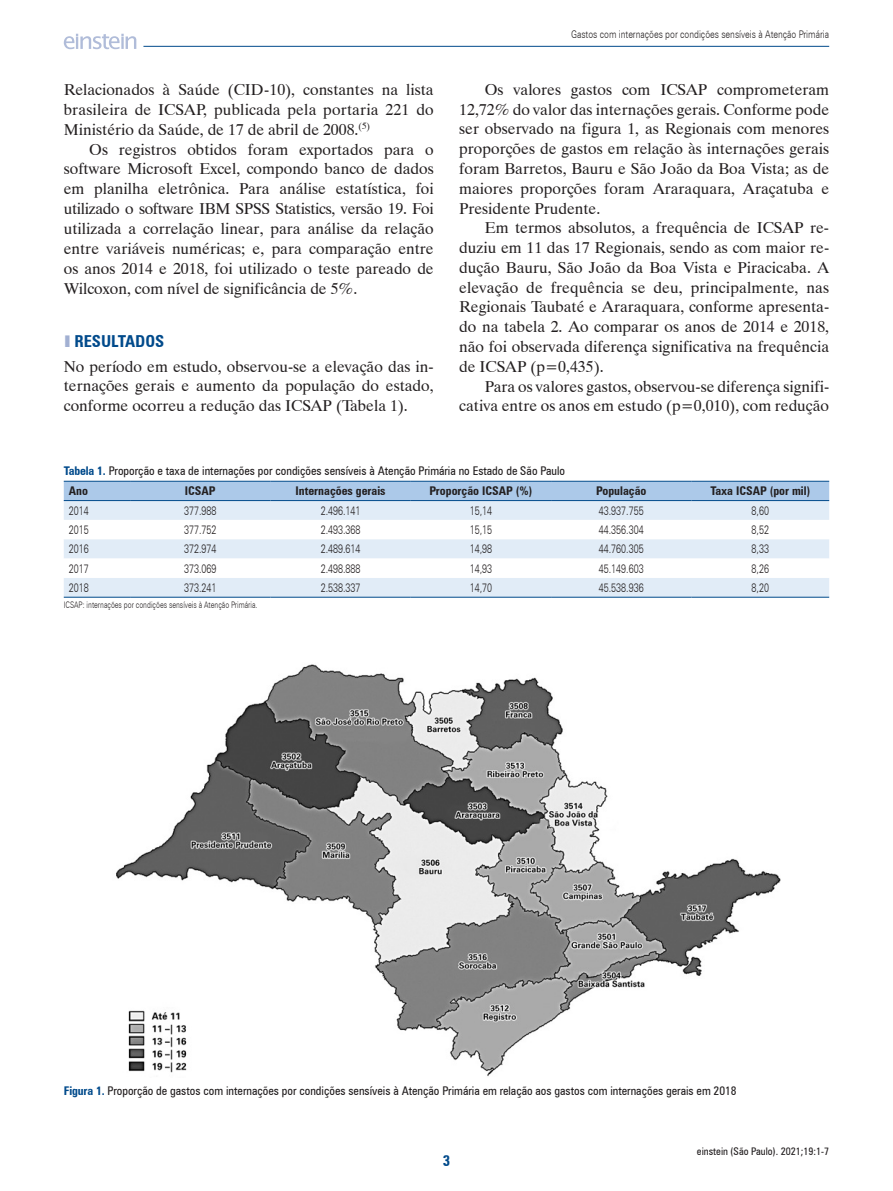
<style>
.page{position:relative;width:893px;height:1191px;background:#fff}
.page>*{position:absolute;margin:0;border:0;box-sizing:border-box;transform-origin:0 0}
.t1{font:700 condensed 16.5px "Zurich BT";color:#004a8b}
.t2{font:15.75px/19.8px "Dutch 801 BT";color:#231f20;text-align:justify}
.t3{font:700 condensed 15px "Zurich BT";color:#004a8b}
.t4{font:condensed 12px/20.5px "Zurich BT";color:#231f20}
.t5{font:300 12px "Zurich BT";color:#231f20;scale:.75 1}
.t6{font:700 condensed 12px "Zurich BT";color:#231f20}
.t7{font:300 10.5px "Zurich BT";color:#231f20;scale:.8 1}
.t8{font:condensed 10.5px "Zurich BT";color:#231f20}
.t9{font:300 9px "Zurich BT";color:#231f20;scale:.75 1}
.s1{color:#a2b0d2}
.s2{font-weight:700;color:#004a8b}
.s3{font-weight:700}
</style>
<div class="page">
<svg style="left:64px;top:34px;width:72px;height:15px"></svg>
<hr style="left:143px;top:46px;width:686px;height:1px;background:#004a8b">
<div style="left:64px;top:482px;width:765px;height:18px;background:#acc9e9"></div>
<div style="left:64px;top:501px;width:765px;height:96px;background:#e1ecf7"></div>
<svg style="left:64px;top:520px;width:765px;height:58px"></svg>
<hr style="left:64px;top:481px;width:66px;height:1px;background:#004a8b">
<hr style="left:130px;top:481px;width:140px;height:1px;background:#004a8b">
<hr style="left:270px;top:481px;width:141px;height:1px;background:#004a8b">
<hr style="left:411px;top:481px;width:140px;height:1px;background:#004a8b">
<hr style="left:551px;top:481px;width:140px;height:1px;background:#004a8b">
<hr style="left:691px;top:481px;width:138px;height:1px;background:#004a8b">
<hr style="left:64px;top:500px;width:66px;height:1px;background:#004a8b">
<hr style="left:130px;top:500px;width:140px;height:1px;background:#004a8b">
<hr style="left:270px;top:500px;width:141px;height:1px;background:#004a8b">
<hr style="left:411px;top:500px;width:140px;height:1px;background:#004a8b">
<hr style="left:551px;top:500px;width:140px;height:1px;background:#004a8b">
<hr style="left:691px;top:500px;width:138px;height:1px;background:#004a8b">
<hr style="left:64px;top:597px;width:66px;height:1px;background:#004a8b">
<hr style="left:130px;top:597px;width:140px;height:1px;background:#004a8b">
<hr style="left:270px;top:597px;width:141px;height:1px;background:#004a8b">
<hr style="left:411px;top:597px;width:140px;height:1px;background:#004a8b">
<hr style="left:551px;top:597px;width:140px;height:1px;background:#004a8b">
<hr style="left:691px;top:597px;width:138px;height:1px;background:#004a8b">
<img style="left:116px;top:664px;width:664px;height:412px">
<p class="t2" style="left:64px;top:79px;width:371px">Relacionados à Saúde (CID-10), constantes na lista brasileira de ICSAP, publicada pela portaria 221 do Ministério da Saúde, de 17 de abril de 2008.<sup>(5)</sup></p>
<p class="t2" style="left:64px;top:139px;width:371px;text-indent:26px">Os registros obtidos foram exportados para o software Microsoft Excel, compondo banco de dados em planilha eletrônica. Para análise estatística, foi utilizado o software IBM SPSS Statistics, versão 19. Foi utilizada a correlação linear, para análise da relação entre variáveis numéricas; e, para comparação entre os anos 2014 e 2018, foi utilizado o teste pareado de Wilcoxon, com nível de significância de 5%.</p>
<p class="t1" style="left:64px;top:331px;width:102px"><span class="s1">❚</span> RESULTADOS</p>
<p class="t2" style="left:64px;top:356px;width:371px">No período em estudo, observou-se a elevação das in&shy;ternações gerais e aumento da população do estado, conforme ocorreu a redução das ICSAP (Tabela 1).</p>
<p class="t7" style="left:571px;top:28px;width:324px">Gastos com internações por condições sensíveis à Atenção Primária</p>
<p class="t2" style="left:459px;top:79px;width:371px;text-indent:26px">Os valores gastos com ICSAP comprometeram 12,72% do valor das internações gerais. Conforme pode ser observado na figura 1, as Regionais com menores proporções de gastos em relação às internações gerais foram Barretos, Bauru e São João da Boa Vista; as de maiores proporções foram Araraquara, Araçatuba e Presidente Prudente.</p>
<p class="t2" style="left:459px;top:218px;width:371px;text-indent:26px">Em termos absolutos, a frequência de ICSAP re&shy;duziu em 11 das 17 Regionais, sendo as com maior re&shy;dução Bauru, São João da Boa Vista e Piracicaba. A elevação de frequência se deu, principalmente, nas Regionais Taubaté e Araraquara, conforme apresenta&shy;do na tabela 2. Ao comparar os anos de 2014 e 2018, não foi observada diferença significativa na frequência de ICSAP (p=0,435).</p>
<p class="t2" style="left:459px;top:376px;width:371px;text-align:right">Para os valores gastos, observou-se diferença signifi&shy;cativa entre os anos em estudo (p=0,010), com redução</p>
<p class="t4" style="left:69px;top:460px;width:497px;text-indent:-5px"><span class="s2">Tabela 1.</span> Proporção e taxa de internações por condições sensíveis à Atenção Primária no Estado de São Paulo<br><span class="s3">Ano</span></p>
<p class="t6" style="left:185px;top:484px;width:32px">ICSAP</p>
<p class="t6" style="left:296px;top:484px;width:92px">Internações gerais</p>
<p class="t6" style="left:429px;top:484px;width:104px">Proporção ICSAP (%)</p>
<p class="t6" style="left:596px;top:484px;width:52px">População</p>
<p class="t6" style="left:710px;top:484px;width:101px">Taxa ICSAP (por mil)</p>
<p class="t5" style="left:69px;top:503px;width:28px">2014</p>
<p class="t5" style="left:184px;top:503px;width:45px">377.988</p>
<p class="t5" style="left:321px;top:503px;width:55px">2.496.141</p>
<p class="t5" style="left:470px;top:503px;width:31px">15,14</p>
<p class="t5" style="left:599px;top:503px;width:61px">43.937.755</p>
<p class="t5" style="left:752px;top:503px;width:25px">8,60</p>
<p class="t5" style="left:69px;top:522px;width:28px">2015</p>
<p class="t5" style="left:184px;top:522px;width:45px">377.752</p>
<p class="t5" style="left:321px;top:522px;width:55px">2.493.368</p>
<p class="t5" style="left:470px;top:522px;width:31px">15,15</p>
<p class="t5" style="left:599px;top:522px;width:61px">44.356.304</p>
<p class="t5" style="left:752px;top:522px;width:25px">8,52</p>
<p class="t5" style="left:69px;top:542px;width:28px">2016</p>
<p class="t5" style="left:184px;top:542px;width:45px">372.974</p>
<p class="t5" style="left:321px;top:542px;width:55px">2.489.614</p>
<p class="t5" style="left:470px;top:542px;width:31px">14,98</p>
<p class="t5" style="left:599px;top:542px;width:61px">44.760.305</p>
<p class="t5" style="left:752px;top:542px;width:25px">8,33</p>
<p class="t5" style="left:69px;top:561px;width:28px">2017</p>
<p class="t5" style="left:184px;top:561px;width:45px">373.069</p>
<p class="t5" style="left:321px;top:561px;width:55px">2.498.888</p>
<p class="t5" style="left:470px;top:561px;width:31px">14,93</p>
<p class="t5" style="left:599px;top:561px;width:61px">45.149.603</p>
<p class="t5" style="left:752px;top:561px;width:25px">8,26</p>
<p class="t5" style="left:69px;top:580px;width:28px">2018</p>
<p class="t5" style="left:184px;top:580px;width:45px">373.241</p>
<p class="t5" style="left:321px;top:580px;width:55px">2.538.337</p>
<p class="t5" style="left:470px;top:580px;width:31px">14,70</p>
<p class="t5" style="left:599px;top:580px;width:61px">45.538.936</p>
<p class="t5" style="left:752px;top:580px;width:25px">8,20</p>
<p class="t9" style="left:64px;top:599px;width:260px">ICSAP: internações por condições sensíveis à Atenção Primária.</p>
<p class="t4" style="left:64px;top:1080px;width:674px"><span class="s2">Figura 1.</span> Proporção de gastos com internações por condições sensíveis à Atenção Primária em relação aos gastos com internações gerais em 2018</p>
<p class="t3" style="left:443px;top:1151px;width:9px">3</p>
<p class="t8" style="left:697px;top:1144px;width:134px">einstein (São Paulo). 2021;19:1-7</p>
</div>
